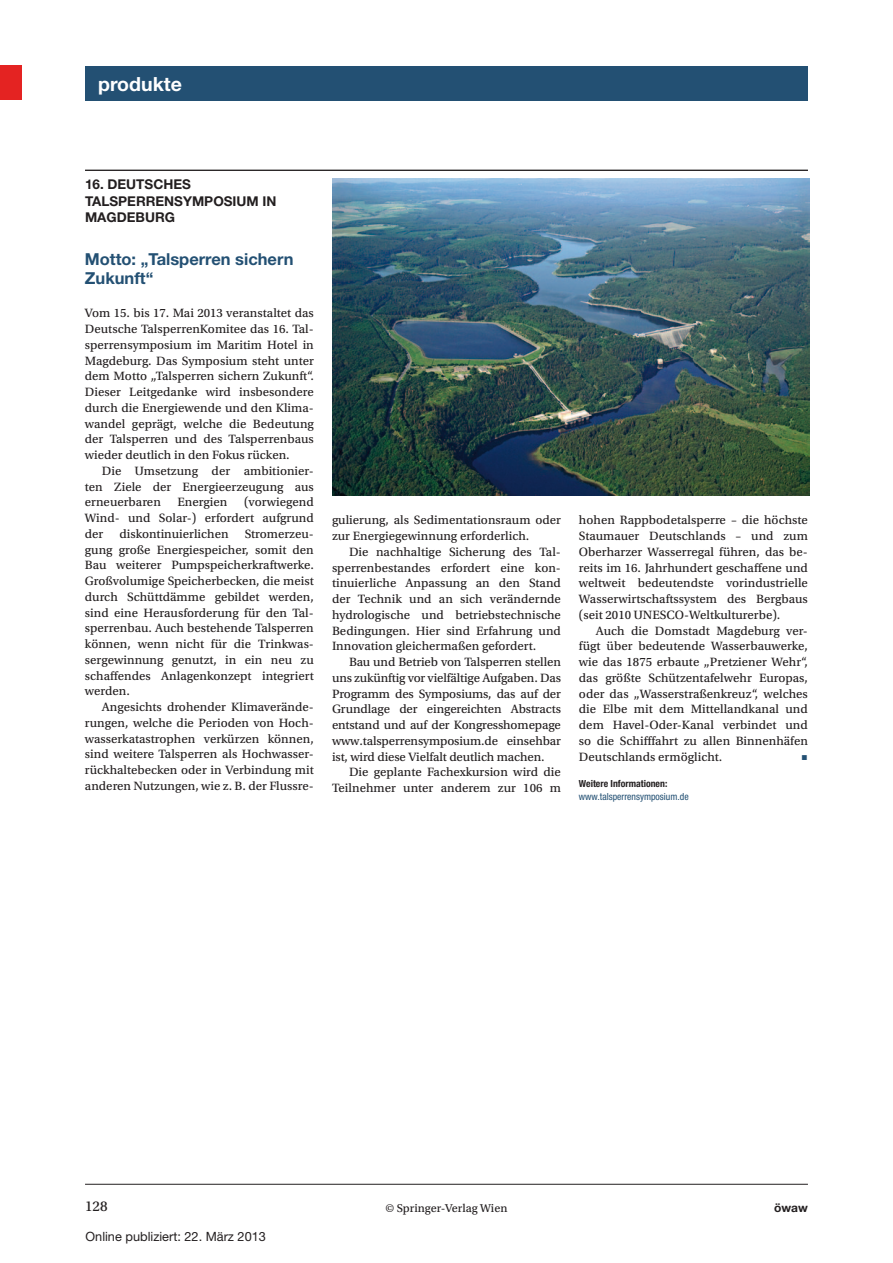
<style>
.page{position:relative;width:893px;height:1263px;background:#fff}
.page>*{position:absolute;margin:0;border:0;box-sizing:border-box;transform-origin:0 0}
.t1{font:700 19.5px "Helvetica Neue";color:#fff}
.t2{font:700 16.5px/18.8px "Helvetica Neue";color:#235073}
.t3{font:15px "Utopia Std Capt";color:#231f20}
.t4{font:700 13.5px/16.5px "Helvetica Neue";color:#231f20}
.t5{font:12.75px/15.8px "Utopia Std Capt";color:#231f20;text-align:justify}
.t6{font:12.75px "Helvetica Neue";color:#231f20}
.t7{font:12.75px "Utopia Std Capt";color:#235073}
.t8{font:12px "Utopia Std Capt";color:#231f20}
.t9{font:700 12px "Helvetica Neue";color:#231f20}
.t10{font:condensed 9.75px "Helvetica Neue LT Std";color:#235073}
.t11{font:700 condensed 9.75px "Helvetica Neue";color:#231f20}
.s1{font-family:"Helvetica Neue LT Std"}
</style>
<div class="page">
<hr style="left:85px;top:170px;width:723px;height:1px;background:#231f20">
<hr style="left:85px;top:1184px;width:723px;height:1px;background:#231f20">
<div style="left:85px;top:66px;width:723px;height:34px;background:#235073"></div>
<div style="left:0;top:66px;width:21px;height:34px;background:#e42322"></div>
<img style="left:333px;top:178px;width:476px;height:318px">
<h1 class="t1" style="left:98px;top:72px;width:85px">produkte</h1>
<p class="t4" style="left:85px;top:176px;width:193px">16. Deutsches<br>Talsperrensymposium in<br>Magdeburg</p>
<p class="t2" style="left:85px;top:249px;width:210px">Motto: „Talsperren sichern<br>Zukunft“</p>
<p class="t5" style="left:85px;top:306px;width:230px">Vom 15. bis 17. Mai 2013 veranstaltet das Deutsche TalsperrenKomitee das 16. Tal&shy;sperrensymposium im Maritim Hotel in Magdeburg. Das Symposium steht unter dem Motto „Talsperren sichern Zukunft“.<br>Dieser Leitgedanke wird insbesondere durch die Energiewende und den Klima&shy;wandel geprägt, welche die Bedeutung der Talsperren und des Talsperrenbaus wieder deutlich in den Fokus rücken.</p>
<p class="t5" style="left:85px;top:463px;width:230px;text-indent:17px">Die Umsetzung der ambitionier&shy;ten Ziele der Energieerzeugung aus erneuerbaren</p>
<p class="t5" style="left:85px;top:495px;width:230px;text-indent:159px">(vorwiegend Wind- und Solar-) erfordert aufgrund der</p>
<p class="t5" style="left:177px;top:495px;width:52px">Energien</p>
<p class="t5" style="left:119px;top:526px;width:111px">diskontinuierlichen</p>
<p class="t5" style="left:85px;top:526px;width:230px;text-indent:160px">Stromerzeu&shy;gung große Energiespeicher, somit den Bau weiterer Pumpspeicherkraftwerke.<br>Großvolumige Speicherbecken, die meist durch Schüttdämme gebildet werden, sind eine Herausforderung für den Tal&shy;sperrenbau. Auch bestehende Talsperren können, wenn nicht für die Trinkwas&shy;sergewinnung genutzt, in ein neu zu schaffendes Anlagenkonzept integriert werden.</p>
<p class="t5" style="left:85px;top:699px;width:230px;text-indent:17px">Angesichts drohender Klimaverände&shy;rungen, welche die Perioden von Hoch&shy;wasserkatastrophen verkürzen können, sind weitere Talsperren als Hochwasser&shy;rückhaltebecken oder in Verbindung mit anderen Nutzungen, wie z. B. der Flussre-</p>
<p class="t5" style="left:332px;top:513px;width:230px">gulierung, als Sedimentationsraum oder zur Energiegewinnung erforderlich.</p>
<p class="t5" style="left:332px;top:544px;width:230px;text-indent:17px">Die nachhaltige Sicherung des Tal&shy;sperrenbestandes erfordert eine kon&shy;tinuierliche Anpassung an den Stand der Technik und an sich verändernde hydrologische und betriebstechnische Bedingungen. Hier sind Erfahrung und Innovation gleichermaßen gefordert.</p>
<p class="t5" style="left:332px;top:654px;width:231px;text-indent:17px">Bau und Betrieb von Talsperren stellen uns zukünftig vor vielfältige Aufgaben. Das Programm des Symposiums, das auf der Grundlage der eingereichten Abstracts entstand und auf der Kongresshomepage www.talsperrensymposium.de einsehbar ist, wird diese Vielfalt deutlich machen.</p>
<p class="t5" style="left:332px;top:765px;width:230px;text-align:right">Die geplante Fachexkursion wird die<br>Teilnehmer unter anderem zur 106 m</p>
<p class="t5" style="left:579px;top:513px;width:230px">hohen Rappbodetalsperre – die höchste Staumauer Deutschlands – und zum Oberharzer Wasserregal führen, das be&shy;reits im 16. Jahrhundert geschaffene und weltweit bedeutendste vorindustrielle Wasserwirtschaftssystem des Bergbaus (seit 2010 UNESCO-Weltkulturerbe).</p>
<p class="t5" style="left:579px;top:623px;width:231px;text-indent:17px">Auch die Domstadt Magdeburg ver&shy;fügt über bedeutende Wasserbauwerke, wie das 1875 erbaute „Pretziener Wehr“, das größte Schützentafelwehr Europas, oder das „Wasserstraßenkreuz“, welches die Elbe mit dem Mittellandkanal und dem Havel-Oder-Kanal verbindet und so die Schifffahrt zu allen Binnenhäfen Deutschlands ermöglicht.</p>
<p class="t7" style="left:801px;top:749px;width:8px">■</p>
<p class="t11" style="left:579px;top:778px;width:90px">Weitere Informationen:</p>
<p class="t10" style="left:579px;top:791px;width:111px">www.talsperrensymposium.de</p>
<p class="t3" style="left:85px;top:1198px;width:24px">128</p>
<p class="t8" style="left:385px;top:1201px;width:123px">© Springer-Verlag Wien</p>
<p class="t9" style="left:774px;top:1201px;width:35px"><span class="s1">ö</span>waw</p>
<p class="t6" style="left:86px;top:1229px;width:182px">Online publiziert: 22. März 2013</p>
</div>
